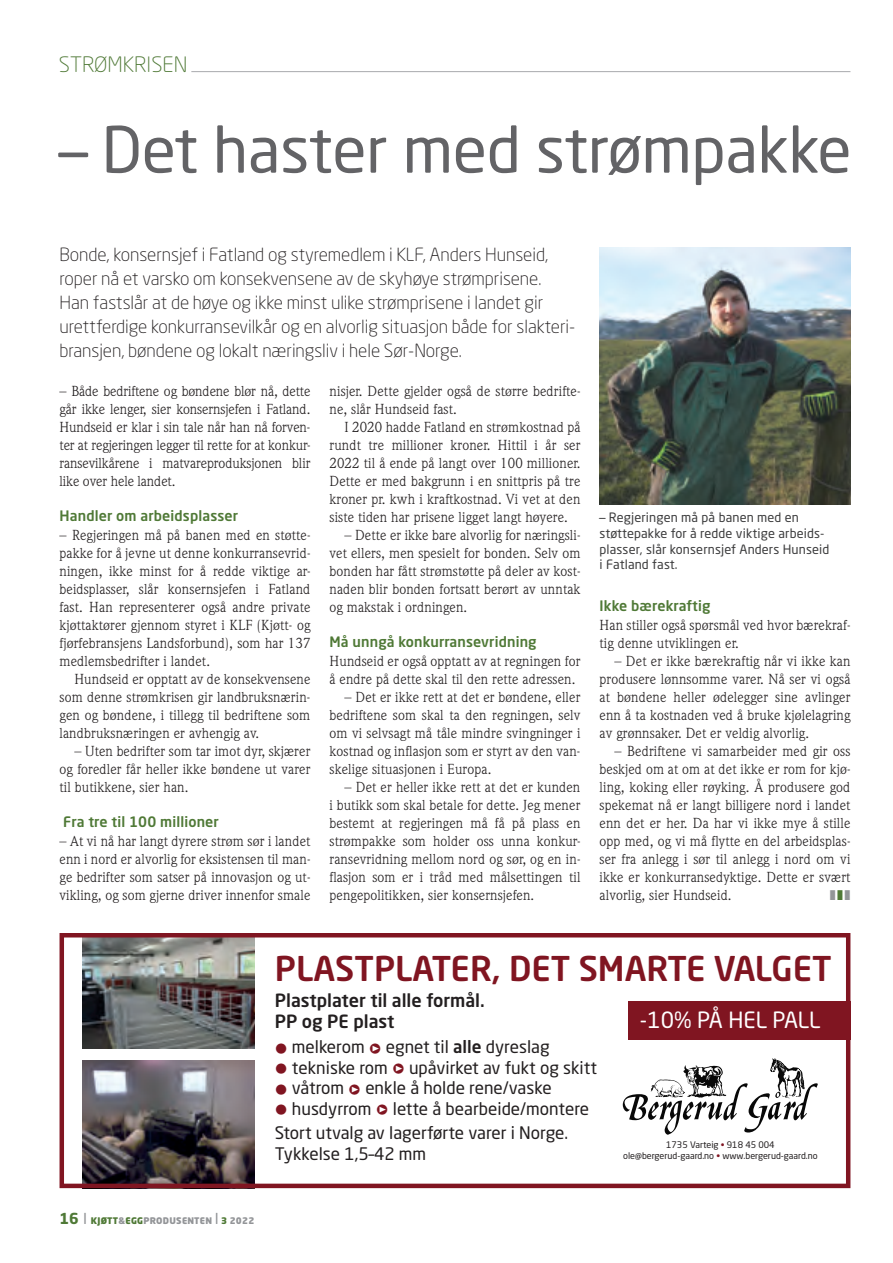
<style>
.page{position:relative;width:893px;height:1263px;background:#fff}
.page>*{position:absolute;margin:0;border:0;box-sizing:border-box;transform-origin:0 0}
.t1{font:63px "Neo Sans Std";letter-spacing:-.005em;color:#636366;scale:1.4 1}
.t2{font:500 33.75px "Neo Sans Std";color:#801521}
.t3{font:22.2px "Neo Sans Std";color:#fff}
.t4{font:300 21px "Neo Sans Std";color:#4f7936}
.t5{font:300 18px/24px "Neo Sans Std";letter-spacing:-.005em;color:#231f20}
.t6{font:500 18px/21.6px "Neo Sans Std";color:#231f20}
.t7{font:17.1px/20.5px "Neo Sans Std";color:#231f20}
.t8{font:14.25px/18px "Weidemann Std";letter-spacing:.01em;color:#231f20;text-align:justify}
.t9{font:500 14.25px "Neo Sans Std";letter-spacing:.01em;color:#4f7936}
.t10{font:14.25px "Zapf Dingbats ITC";color:#939598}
.t11{font:12.75px/15.8px "Neo Sans Std";letter-spacing:.01em;color:#3e3e3f;scale:1.5 1}
.t12{font:9px/10.8px "Neo Sans Std";color:#231f20;text-align:center}
.t13{font:900 9px "Neo Sans Std";letter-spacing:.03em;color:#939598}
.s1{color:#4f7936}
.s2{font-weight:700;font-size:15px;color:#4f7936}
.s3{font-weight:400;font-size:15px}
.s4{font-weight:500}
.s5{color:#801521}
</style>
<div class="page">
<hr style="left:191px;top:71px;width:659px;height:1px;background:#a8a9ad">
<img style="left:83px;top:1060px;width:172px;height:123px">
<img style="left:83px;top:938px;width:172px;height:111px">
<svg style="left:623px;top:1058px;width:195px;height:77px"></svg>
<div style="left:60px;top:933px;width:790px;height:255px;border:4px solid #801521"></div>
<div style="left:628px;top:1001px;width:222px;height:38px;background:#801521"></div>
<img style="left:600px;top:247px;width:250px;height:257px">
<h3 class="t4" style="left:59px;top:52px;width:130px">STRØMKRISEN</h3>
<h1 class="t1" style="left:60px;top:111px;width:567px">– Det haster med strømpakke</h1>
<p class="t5" style="left:60px;top:242px;width:517px">Bonde, konsernsjef i Fatland og styremedlem i KLF, Anders Hunseid, roper nå et varsko om konsekvensene av de skyhøye strømprisene.<br>Han fastslår at de høye og ikke minst ulike strømprisene i landet gir urettferdige konkurransevilkår og en alvorlig situasjon både for slakteri&shy;bransjen, bøndene og lokalt næringsliv i hele Sør-Norge.</p>
<p class="t8" style="left:60px;top:382px;width:252px">– Både bedriftene og bøndene blør nå, dette går ikke lenger, sier konsernsjefen i Fatland.<br>Hundseid er klar i sin tale når han nå forven&shy;ter at regjeringen legger til rette for at konkur&shy;ransevilkårene i matvareproduksjonen blir like over hele landet.</p>
<p class="t9" style="left:60px;top:507px;width:180px">Handler om arbeidsplasser</p>
<p class="t8" style="left:60px;top:526px;width:252px">– Regjeringen må på banen med en støtte&shy;pakke for å jevne ut denne konkurransevrid&shy;ningen, ikke minst for å redde viktige ar&shy;beidsplasser, slår konsernsjefen i Fatland fast. Han representerer også andre private kjøttaktører gjennom styret i KLF (Kjøtt- og fjørfebransjens Landsforbund), som har 137 medlemsbedrifter i landet.</p>
<p class="t8" style="left:60px;top:670px;width:252px;text-indent:15px">Hundseid er opptatt av de konsekvensene som denne strømkrisen gir landbruksnærin&shy;gen og bøndene, i tillegg til bedriftene som landbruksnæringen er avhengig av.</p>
<p class="t8" style="left:60px;top:742px;width:252px;text-indent:15px">– Uten bedrifter som tar imot dyr, skjærer og foredler får heller ikke bøndene ut varer til butikkene, sier han.</p>
<p class="t9" style="left:63px;top:813px;width:157px">Fra tre til 100 millioner</p>
<p class="t8" style="left:60px;top:832px;width:252px">– At vi nå har langt dyrere strøm sør i landet enn i nord er alvorlig for eksistensen til man&shy;ge bedrifter som satser på innovasjon og ut&shy;vikling, og som gjerne driver innenfor smale</p>
<p class="t8" style="left:330px;top:382px;width:252px">nisjer. Dette gjelder også de større bedrifte&shy;ne, slår Hundseid fast.</p>
<p class="t8" style="left:330px;top:418px;width:252px;text-indent:15px">I 2020 hadde Fatland en strømkostnad på rundt tre millioner kroner. Hittil i år ser 2022 til å ende på langt over 100 millioner.<br>Dette er med bakgrunn i en snittpris på tre kroner pr. kwh i kraftkostnad. Vi vet at den siste tiden har prisene ligget langt høyere.</p>
<p class="t8" style="left:330px;top:526px;width:252px;text-indent:15px">– Dette er ikke bare alvorlig for næringsli&shy;vet ellers, men spesielt for bonden. Selv om bonden har fått strømstøtte på deler av kost&shy;naden blir bonden fortsatt berørt av unntak og makstak i ordningen.</p>
<p class="t9" style="left:330px;top:633px;width:209px">Må unngå konkurransevridning</p>
<p class="t8" style="left:330px;top:652px;width:252px">Hundseid er også opptatt av at regningen for å endre på dette skal til den rette adressen.</p>
<p class="t8" style="left:330px;top:688px;width:252px;text-indent:15px">– Det er ikke rett at det er bøndene, eller bedriftene som skal ta den regningen, selv om vi selvsagt må tåle mindre svingninger i kostnad og inflasjon som er styrt av den van&shy;skelige situasjonen i Europa.</p>
<p class="t8" style="left:330px;top:778px;width:252px;text-indent:15px">– Det er heller ikke rett at det er kunden i butikk som skal betale for dette. Jeg mener bestemt at regjeringen må få på plass en strømpakke som holder oss unna konkur&shy;ransevridning mellom nord og sør, og en in&shy;flasjon som er i tråd med målsettingen til pengepolitikken, sier konsernsjefen.</p>
<p class="t11" style="left:600px;top:509px;width:155px">– Regjeringen må på banen med en støttepakke for å redde viktige arbeids&shy;plasser, slår konsernsjef Anders Hunseid i Fatland fast.</p>
<p class="t9" style="left:600px;top:597px;width:112px">Ikke bærekraftig</p>
<p class="t8" style="left:600px;top:616px;width:252px">Han stiller også spørsmål ved hvor bærekraf&shy;tig denne utviklingen er.</p>
<p class="t8" style="left:600px;top:652px;width:252px;text-indent:15px">– Det er ikke bærekraftig når vi ikke kan produsere lønnsomme varer. Nå ser vi også at bøndene heller ødelegger sine avlinger enn å ta kostnaden ved å bruke kjølelagring av grønnsaker. Det er veldig alvorlig.</p>
<p class="t8" style="left:600px;top:742px;width:252px;text-indent:15px">– Bedriftene vi samarbeider med gir oss beskjed om at om at det ikke er rom for kjø&shy;ling, koking eller røyking. Å produsere god spekemat nå er langt billigere nord i landet enn det er her. Da har vi ikke mye å stille opp med, og vi må flytte en del arbeidsplas&shy;ser fra anlegg i sør til anlegg i nord om vi ikke er konkurransedyktige. Dette er svært alvorlig, sier Hundseid.</p>
<p class="t10" style="left:830px;top:888px;width:22px">❚<span class="s1">❚</span>❚</p>
<p class="t13" style="left:60px;top:1215px;width:196px"><span class="s2">16</span> <span class="s3">I</span> <span class="s1">KJØTT</span>&amp;<span class="s1">EGG</span>PRODUSENTEN <span class="s3">I</span> <span class="s1">3</span> 2022</p>
<h2 class="t2" style="left:275px;top:947px;width:558px">PLASTPLATER, DET SMARTE VALGET</h2>
<p class="t6" style="left:275px;top:989px;width:211px">Plastplater til alle formål.<br>PP og PE plast</p>
<p class="t7" style="left:275px;top:1036px;width:324px"><sub>A</sub> melkerom <sub>P</sub> egnet til <span class="s4">alle</span> dyreslag<br><sub>A</sub> tekniske rom <sub>P</sub> upåvirket av fukt og skitt <sub>A</sub> våtrom <sub>P</sub> enkle å holde rene/vaske<br><sub>A</sub> husdyrrom <sub>P</sub> lette å bearbeide/montere</p>
<p class="t7" style="left:275px;top:1122px;width:295px">Stort utvalg av lagerførte varer i Norge.<br>Tykkelse 1,5–42 mm</p>
<h3 class="t3" style="left:640px;top:1006px;width:182px">-10% PÅ HEL PALL</h3>
<p class="t12" style="left:623px;top:1139px;width:196px">1735 Varteig <span class="s5">•</span> 918 45 004 ole@bergerud-gaard.no <span class="s5">•</span> www.bergerud-gaard.no</p>
</div>
